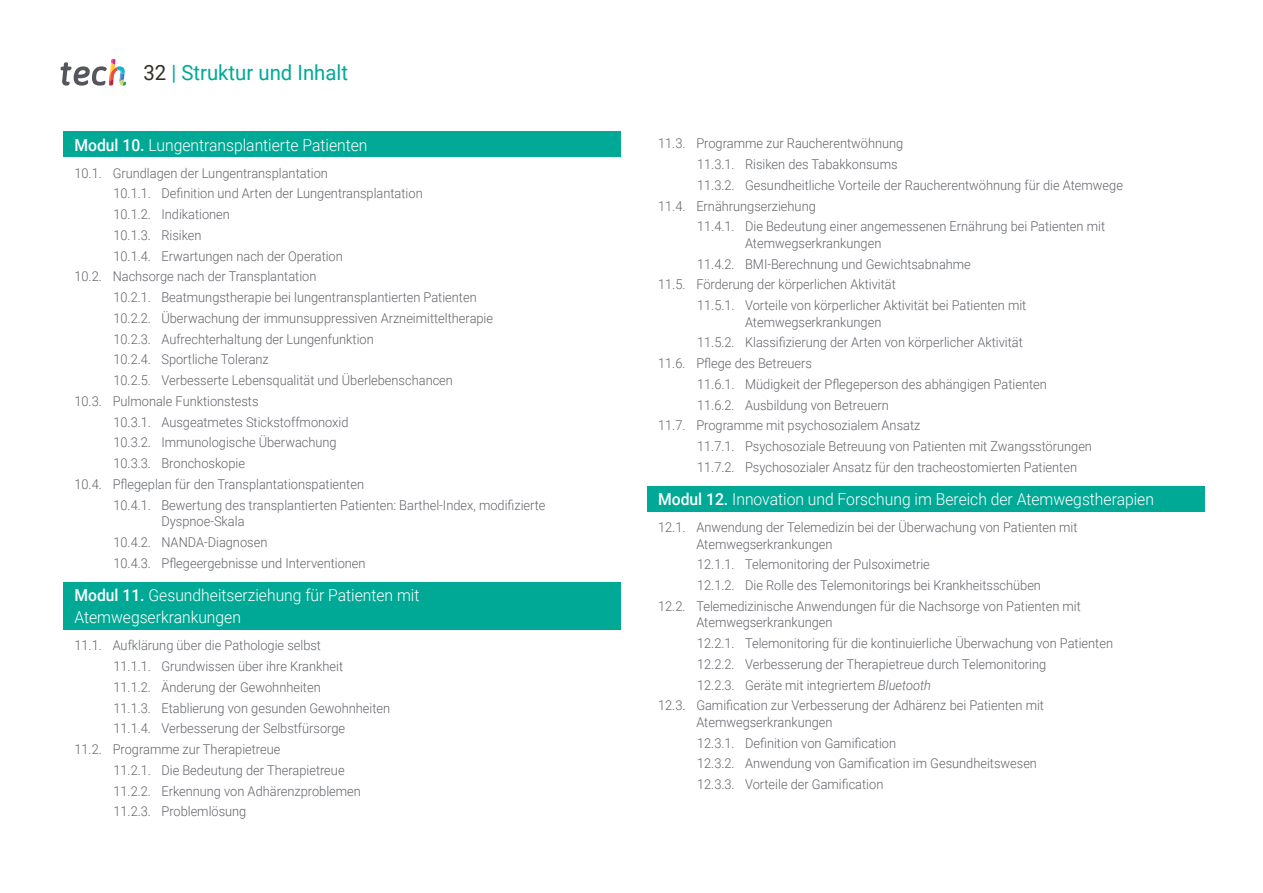
<style>
.page{position:relative;width:1263px;height:893px;background:#fff}
.page>*{position:absolute;margin:0;border:0;box-sizing:border-box;transform-origin:0 0}
.t1{font:21px "Roboto";color:#00a996}
.t2{font:300 16.5px/22.5px "Roboto";color:#fff;scale:.95 1}
.t3{font:300 13.5px/20.7px "Roboto";color:#61646a;scale:.95 1}
.s1{color:#312e20}
.s2{font-weight:500}
.s3{font-style:italic}
</style>
<div class="page">
<svg style="left:61px;top:59px;width:65px;height:27px"></svg>
<div style="left:63px;top:132px;width:558px;height:25px;background:#00a996"></div>
<div style="left:63px;top:582px;width:558px;height:48px;background:#00a996"></div>
<div style="left:647px;top:486px;width:557px;height:25px;background:#00a996"></div>
<h1 class="t1" style="left:144px;top:57px;width:206px"><span class="s1">32</span> | Struktur und Inhalt</h1>
<p class="t2" style="left:74px;top:133px;width:310px"><span class="s2">Modul 10.</span> Lungentransplantierte Patienten</p>
<p class="t3" style="left:74px;top:162px;width:268px">10.1. Grundlagen der Lungentransplantation</p>
<p class="t3" style="left:113px;top:183px;width:327px">10.1.1. Definition und Arten der Lungentransplantation</p>
<p class="t3" style="left:113px;top:203px;width:124px">10.1.2. Indikationen</p>
<p class="t3" style="left:113px;top:224px;width:94px">10.1.3. Risiken</p>
<p class="t3" style="left:113px;top:245px;width:243px">10.1.4. Erwartungen nach der Operation</p>
<p class="t3" style="left:74px;top:266px;width:256px">10.2. Nachsorge nach der Transplantation</p>
<p class="t3" style="left:113px;top:286px;width:384px">10.2.1. Beatmungstherapie bei lungentransplantierten Patienten</p>
<p class="t3" style="left:113px;top:307px;width:401px">10.2.2. Überwachung der immunsuppressiven Arzneimitteltherapie</p>
<p class="t3" style="left:113px;top:328px;width:276px">10.2.3. Aufrechterhaltung der Lungenfunktion</p>
<p class="t3" style="left:113px;top:349px;width:165px">10.2.4. Sportliche Toleranz</p>
<p class="t3" style="left:113px;top:369px;width:359px">10.2.5. Verbesserte Lebensqualität und Überlebenschancen</p>
<p class="t3" style="left:74px;top:390px;width:195px">10.3. Pulmonale Funktionstests</p>
<p class="t3" style="left:113px;top:411px;width:249px">10.3.1. Ausgeatmetes Stickstoffmonoxid</p>
<p class="t3" style="left:113px;top:432px;width:237px">10.3.2. Immunologische Überwachung</p>
<p class="t3" style="left:113px;top:452px;width:140px">10.3.3. Bronchoskopie</p>
<p class="t3" style="left:74px;top:473px;width:306px">10.4. Pflegeplan für den Transplantationspatienten</p>
<p class="t3" style="left:113px;top:494px;width:456px">10.4.1. Bewertung des transplantierten Patienten: Barthel-Index, modifizierte</p>
<p class="t3" style="left:113px;top:510px;width:267px;text-indent:48px">Dyspnoe-Skala<br>10.4.2. NANDA-Diagnosen<br>10.4.3. Pflegeergebnisse und Interventionen</p>
<p class="t2" style="left:74px;top:583px;width:365px"><span class="s2">Modul 11.</span> Gesundheitserziehung für Patienten mit<br>Atemwegserkrankungen</p>
<p class="t3" style="left:74px;top:635px;width:261px">11.1. Aufklärung über die Pathologie selbst</p>
<p class="t3" style="left:113px;top:656px;width:243px">11.1.1. Grundwissen über ihre Krankheit</p>
<p class="t3" style="left:113px;top:676px;width:220px">11.1.2. Änderung der Gewohnheiten</p>
<p class="t3" style="left:113px;top:697px;width:293px">11.1.3. Etablierung von gesunden Gewohnheiten</p>
<p class="t3" style="left:113px;top:718px;width:245px">11.1.4. Verbesserung der Selbstfürsorge</p>
<p class="t3" style="left:74px;top:739px;width:218px">11.2. Programme zur Therapietreue</p>
<p class="t3" style="left:113px;top:759px;width:245px">11.2.1. Die Bedeutung der Therapietreue</p>
<p class="t3" style="left:113px;top:780px;width:262px">11.2.2. Erkennung von Adhärenzproblemen</p>
<p class="t3" style="left:113px;top:801px;width:141px">11.2.3. Problemlösung</p>
<p class="t3" style="left:658px;top:133px;width:260px">11.3. Programme zur Raucherentwöhnung</p>
<p class="t3" style="left:697px;top:153px;width:212px">11.3.1. Risiken des Tabakkonsums</p>
<p class="t3" style="left:697px;top:174px;width:450px">11.3.2. Gesundheitliche Vorteile der Raucherentwöhnung für die Atemwege</p>
<p class="t3" style="left:658px;top:195px;width:168px">11.4. Ernährungserziehung</p>
<p class="t3" style="left:697px;top:216px;width:431px">11.4.1. Die Bedeutung einer angemessenen Ernährung bei Patienten mit</p>
<p class="t3" style="left:745px;top:232px;width:145px">Atemwegserkrankungen</p>
<p class="t3" style="left:697px;top:253px;width:290px">11.4.2. BMI-Berechnung und Gewichtsabnahme</p>
<p class="t3" style="left:658px;top:274px;width:252px">11.5. Förderung der körperlichen Aktivität</p>
<p class="t3" style="left:697px;top:294px;width:348px">11.5.1. Vorteile von körperlicher Aktivität bei Patienten mit</p>
<p class="t3" style="left:745px;top:311px;width:145px">Atemwegserkrankungen</p>
<p class="t3" style="left:697px;top:332px;width:344px">11.5.2. Klassifizierung der Arten von körperlicher Aktivität</p>
<p class="t3" style="left:658px;top:352px;width:164px">11.6. Pflege des Betreuers</p>
<p class="t3" style="left:697px;top:373px;width:370px">11.6.1. Müdigkeit der Pflegeperson des abhängigen Patienten</p>
<p class="t3" style="left:697px;top:394px;width:203px">11.6.2. Ausbildung von Betreuern</p>
<p class="t3" style="left:658px;top:415px;width:278px">11.7. Programme mit psychosozialem Ansatz</p>
<p class="t3" style="left:697px;top:435px;width:417px">11.7.1. Psychosoziale Betreuung von Patienten mit Zwangsstörungen</p>
<p class="t3" style="left:697px;top:456px;width:401px">11.7.2. Psychosozialer Ansatz für den tracheostomierten Patienten</p>
<p class="t2" style="left:658px;top:487px;width:523px"><span class="s2">Modul 12.</span> Innovation und Forschung im Bereich der Atemwegstherapien</p>
<p class="t3" style="left:696px;top:518px;width:403px;line-height:16.5px;text-indent:-38px">12.1. Anwendung der Telemedizin bei der Überwachung von Patienten mit<br>Atemwegserkrankungen</p>
<p class="t3" style="left:697px;top:554px;width:247px">12.1.1. Telemonitoring der Pulsoximetrie</p>
<p class="t3" style="left:697px;top:574px;width:363px">12.1.2. Die Rolle des Telemonitorings bei Krankheitsschüben</p>
<p class="t3" style="left:658px;top:595px;width:446px">12.2. Telemedizinische Anwendungen für die Nachsorge von Patienten mit</p>
<p class="t3" style="left:696px;top:612px;width:145px">Atemwegserkrankungen</p>
<p class="t3" style="left:697px;top:632px;width:439px">12.2.1. Telemonitoring für die kontinuierliche Überwachung von Patienten</p>
<p class="t3" style="left:697px;top:653px;width:369px">12.2.2. Verbesserung der Therapietreue durch Telemonitoring</p>
<p class="t3" style="left:697px;top:674px;width:248px">12.2.3. Geräte mit integriertem <span class="s3">Bluetooth</span></p>
<p class="t3" style="left:658px;top:695px;width:408px">12.3. Gamification zur Verbesserung der Adhärenz bei Patienten mit</p>
<p class="t3" style="left:696px;top:711px;width:360px">Atemwegserkrankungen<br>12.3.1. Definition von Gamification<br>12.3.2. Anwendung von Gamification im Gesundheitswesen 12.3.3. Vorteile der Gamification</p>
</div>
